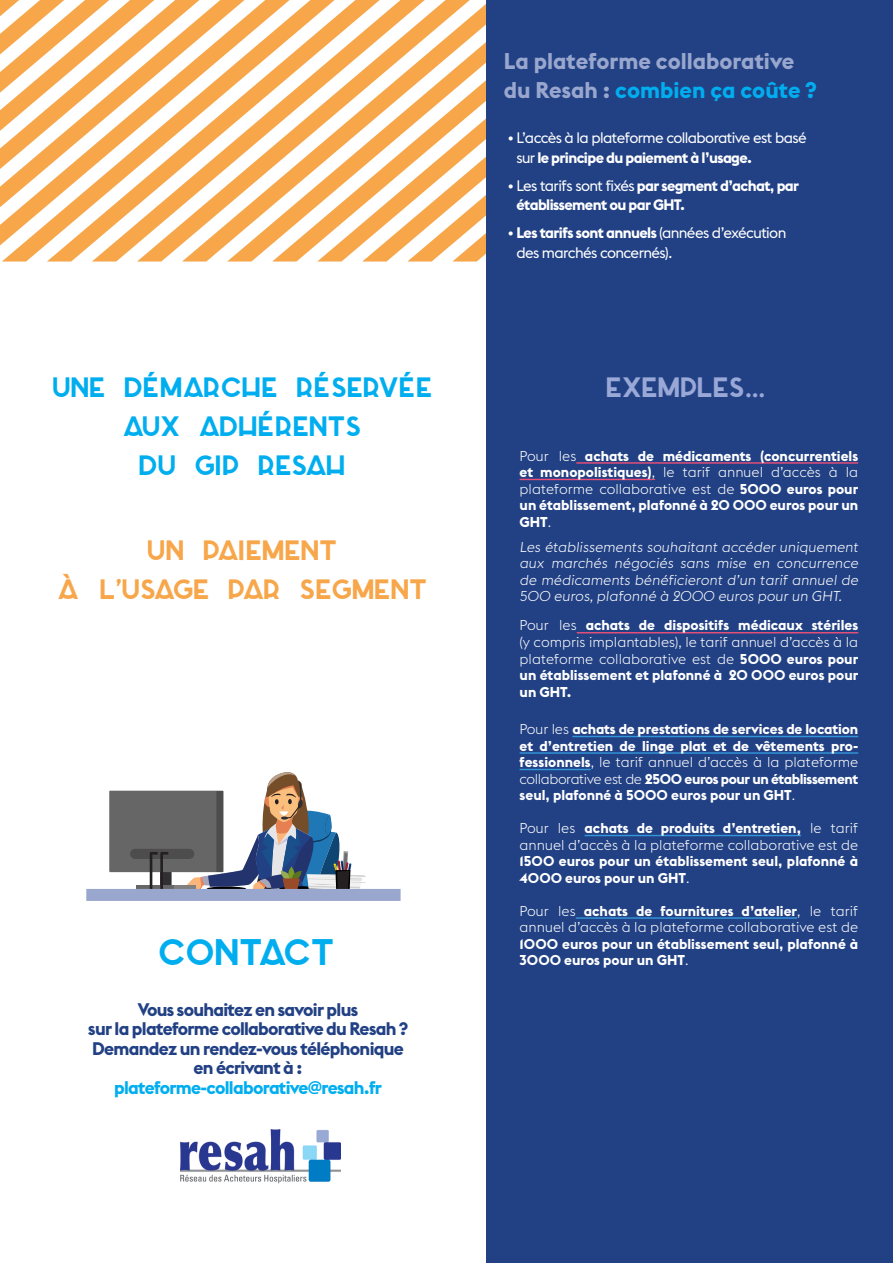
<style>
.page{position:relative;width:893px;height:1263px;background:#fff}
.page>*{position:absolute;margin:0;border:0;box-sizing:border-box;transform-origin:0 0}
.t1{font:49.5px "AZED Ofull";color:#00aeef}
.t2{font:37.5px/39px "AZED Ofull";color:#00aeef;text-align:center}
.t3{font:37.5px/39px "AZED Ofull";color:#f7a64a;text-align:center}
.t4{font:37.5px "AZED Ofull";color:#99a8d6}
.t5{font:700 22.5px/28.5px "Euclid Flex";color:#99a6cd}
.t6{font:700 18px/19.5px "Euclid Flex";letter-spacing:-.04em;color:#224184;text-align:center}
.t7{font:15px/19.5px "Euclid Flex";letter-spacing:-.04em;color:#fff}
.t8{font:700 15px/19.5px "Euclid Flex";letter-spacing:-.04em;color:#fff}
.t9{font:700 14.1px/16.5px "Euclid Flex";color:#fff;text-align:justify}
.t10{font:300 14.1px/16.5px "Euclid Flex";color:#fff;text-align:justify}
.s1{color:#00aeef}
.s2{font-weight:700}
.s3{font-weight:400}
.s4{font-weight:300}
</style>
<div class="page">
<svg style="left:470px;top:0;width:17px;height:261px"></svg>
<svg style="left:425px;top:0;width:45px;height:261px;fill:#f7a84e"></svg>
<svg style="left:380px;top:0;width:45px;height:261px;fill:#f7a84e"></svg>
<svg style="left:335px;top:0;width:45px;height:261px;fill:#f7a84e"></svg>
<svg style="left:2px;top:0;width:333px;height:261px;fill:#f7a84f"></svg>
<svg style="left:0;top:0;width:290px;height:245px;fill:#f7a84e"></svg>
<svg style="left:0;top:0;width:244px;height:207px;fill:#f7a84e"></svg>
<svg style="left:0;top:0;width:199px;height:169px"></svg>
<svg style="left:109px;top:772px;width:257px;height:117px"></svg>
<div style="left:86px;top:889px;width:315px;height:12px;background:#99a6cd"></div>
<div style="left:487px;top:0;width:406px;height:1263px;background:#224184"></div>
<img style="left:181px;top:1129px;width:159px;height:55px">
<hr style="left:576px;top:462px;width:282px;height:2px;background:#ed4f79">
<hr style="left:520px;top:479px;width:132px;height:1px;background:#ed4f79">
<hr style="left:577px;top:632px;width:281px;height:1px;background:#ed4f79">
<hr style="left:572px;top:736px;width:286px;height:1px;background:#3396db">
<hr style="left:520px;top:752px;width:338px;height:2px;background:#3396db">
<hr style="left:520px;top:769px;width:71px;height:1px;background:#3396db">
<hr style="left:585px;top:835px;width:216px;height:1px;background:#3396db">
<hr style="left:576px;top:917px;width:221px;height:2px;background:#3396db">
<p class="t5" style="left:504px;top:47px;width:314px">La plateforme collaborative du Resah : <span class="s1">combien ça coûte ?</span></p>
<p class="t7" style="left:516px;top:128px;width:292px;text-indent:-9px">• L’accès à la plateforme collaborative est basé sur <span class="s2">le principe du paiement à l’usage.</span></p>
<p class="t8" style="left:516px;top:176px;width:284px;text-indent:-9px"><span class="s3">• Les tarifs sont fixés</span> par segment d’achat, par établissement ou par GHT.</p>
<p class="t7" style="left:516px;top:223px;width:272px;text-indent:-9px">• <span class="s2">Les tarifs sont annuels</span> (années d’exécution des marchés concernés).</p>
<p class="t2" style="left:53px;top:366px;width:382px">UNE DÉMARCHE RÉSERVÉE</p>
<p class="t4" style="left:607px;top:370px;width:161px">EXEMPLES...</p>
<p class="t2" style="left:124px;top:405px;width:241px">AUX ADHÉRENTS<br>DU GIP RESAH</p>
<p class="t9" style="left:520px;top:448px;width:340px"><span class="s4">Pour les</span> achats de médicaments (concurrentiels et monopolistiques)<span class="s4">, le tarif annuel d’accès à la plateforme collaborative est de</span> 5000 euros pour un établissement, plafonné à 20 000 euros pour un GHT<span class="s4">.</span></p>
<p class="t10" style="left:520px;top:539px;width:344px">Lesétablissementssouhaitantaccéderuniquement aux marchés négociés sans mise en concurrence de médicaments bénéficieront d’un tarif annuel de 500 euros,plafonné à 2000 eurospourun GHT.</p>
<p class="t9" style="left:520px;top:617px;width:340px"><span class="s4">Pour les</span> achats de dispositifs médicaux stériles <span class="s4">(y compris implantables), le tarif annuel d’accès à la plateforme collaborative est de</span> 5000 euros pour un établissement et plafonné à 20 000 euros pour un GHT.</p>
<p class="t9" style="left:520px;top:721px;width:340px"><span class="s4">Pour les</span> achats de prestations de services de location et d’entretien de linge plat et de vêtements pro&shy;fessionnels<span class="s4">, le tarif annuel d’accès à la plateforme collaborative est de</span> 2500 euros pour un établissement seul, plafonné à 5000 euros pour un GHT<span class="s4">.</span></p>
<p class="t9" style="left:520px;top:820px;width:340px"><span class="s4">Pour les</span> achats de produits d’entretien, <span class="s4">le tarif annuel d’accès à la plateforme collaborative est de </span>1500 euros pour un établissement seul, plafonné à 4000 euros pour un GHT<span class="s4">.</span></p>
<p class="t9" style="left:520px;top:903px;width:340px"><span class="s4">Pour les</span> achats de fournitures d’atelier<span class="s4">, le tarif annuel d’accès à la plateforme collaborative est de </span>1000 euros pour un établissement seul, plafonné à 3000 euros pour un GHT<span class="s4">.</span></p>
<p class="t3" style="left:58px;top:528px;width:371px">UN PAIEMENT<br>À L'USAGE PAR SEGMENT</p>
<p class="t1" style="left:160px;top:930px;width:178px">CONTACT</p>
<p class="t6" style="left:88px;top:999px;width:321px">Vous souhaitez en savoir plus<br>sur la plateforme collaborative du Resah ?<br>Demandez un rendez-vous téléphonique en écrivant à : <span class="s1">plateforme-collaborative@resah.fr</span></p>
</div>
